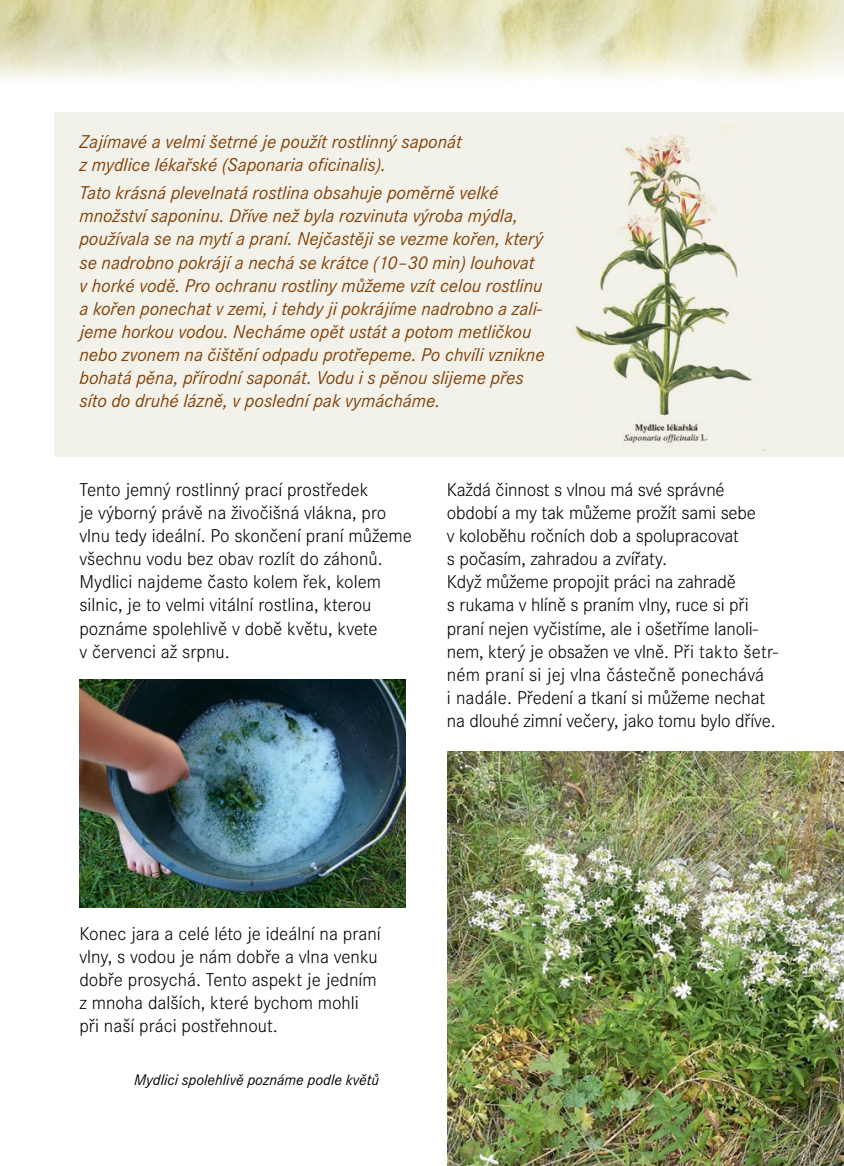
<style>
.page{position:relative;width:844px;height:1166px;background:#fff}
.page>*{position:absolute;margin:0;border:0;box-sizing:border-box;transform-origin:0 0}
.chlebak{font:300 19.25px/23.1px "Corporate STOT";color:#000}
.chlebak-2{font:italic 19.25px/23.1px "Corporate STOT";color:#834107}
.popisek{font:italic 15.75px "Corporate STOT";color:#000}
</style>
<div class="page">
<div style="left:55px;top:113px;width:788px;height:344px;background:#f3f2ea"></div>
<img style="left:574px;top:124px;width:178px;height:319px">
<img style="left:79px;top:680px;width:326px;height:227px">
<img style="left:448px;top:751px;width:395px;height:415px">
<img style="left:0;top:0;width:843px;height:80px">
<p class="chlebak-2" style="left:79px;top:130px;width:384px">Zajímavé a velmi šetrné je použít rostlinný saponát z mydlice lékařské (Saponaria oficinalis).</p>
<p class="chlebak-2" style="left:79px;top:181px;width:466px">Tato krásná plevelnatá rostlina obsahuje poměrně velké množství saponinu. Dříve než byla rozvinuta výroba mýdla, používala se na mytí a praní. Nejčastěji se vezme kořen, který se nadrobno pokrájí a nechá se krátce (10–30 min) louhovat v horké vodě. Pro ochranu rostliny můžeme vzít celou rostlinu a kořen ponechat v zemi, i tehdy ji pokrájíme nadrobno a zali&shy;jeme horkou vodou. Necháme opět ustát a potom metličkou nebo zvonem na čištění odpadu protřepeme. Po chvíli vznikne bohatá pěna, přírodní saponát. Vodu i s pěnou slijeme přes síto do druhé lázně, v poslední pak vymácháme.</p>
<p class="chlebak" style="left:79px;top:478px;width:334px">Tento jemný rostlinný prací prostředek<br>je výborný právě na živočišná vlákna, pro vlnu tedy ideální. Po skončení praní můžeme všechnu vodu bez obav rozlít do záhonů.<br>Mydlici najdeme často kolem řek, kolem silnic, je to velmi vitální rostlina, kterou poznáme spolehlivě v době květu, kvete<br>v červenci až srpnu.</p>
<p class="chlebak" style="left:446px;top:478px;width:333px">Každá činnost s vlnou má své správné období a my tak můžeme prožít sami sebe<br>v koloběhu ročních dob a spolupracovat<br>s počasím, zahradou a zvířaty.<br>Když můžeme propojit práci na zahradě<br>s rukama v hlíně s praním vlny, ruce si při praní nejen vyčistíme, ale i ošetříme lanoli&shy;nem, který je obsažen ve vlně. Při takto šetr&shy;ném praní si jej vlna částečně ponechává<br>i nadále. Předení a tkaní si můžeme nechat na dlouhé zimní večery, jako tomu bylo dříve.</p>
<p class="chlebak" style="left:79px;top:922px;width:303px">Konec jara a celé léto je ideální na praní vlny, s vodou je nám dobře a vlna venku dobře prosychá. Tento aspekt je jedním z mnoha dalších, které bychom mohli při naší práci postřehnout.</p>
<p class="popisek" style="left:134px;top:1070px;width:246px">Mydlici spolehlivě poznáme podle květů</p>
</div>
